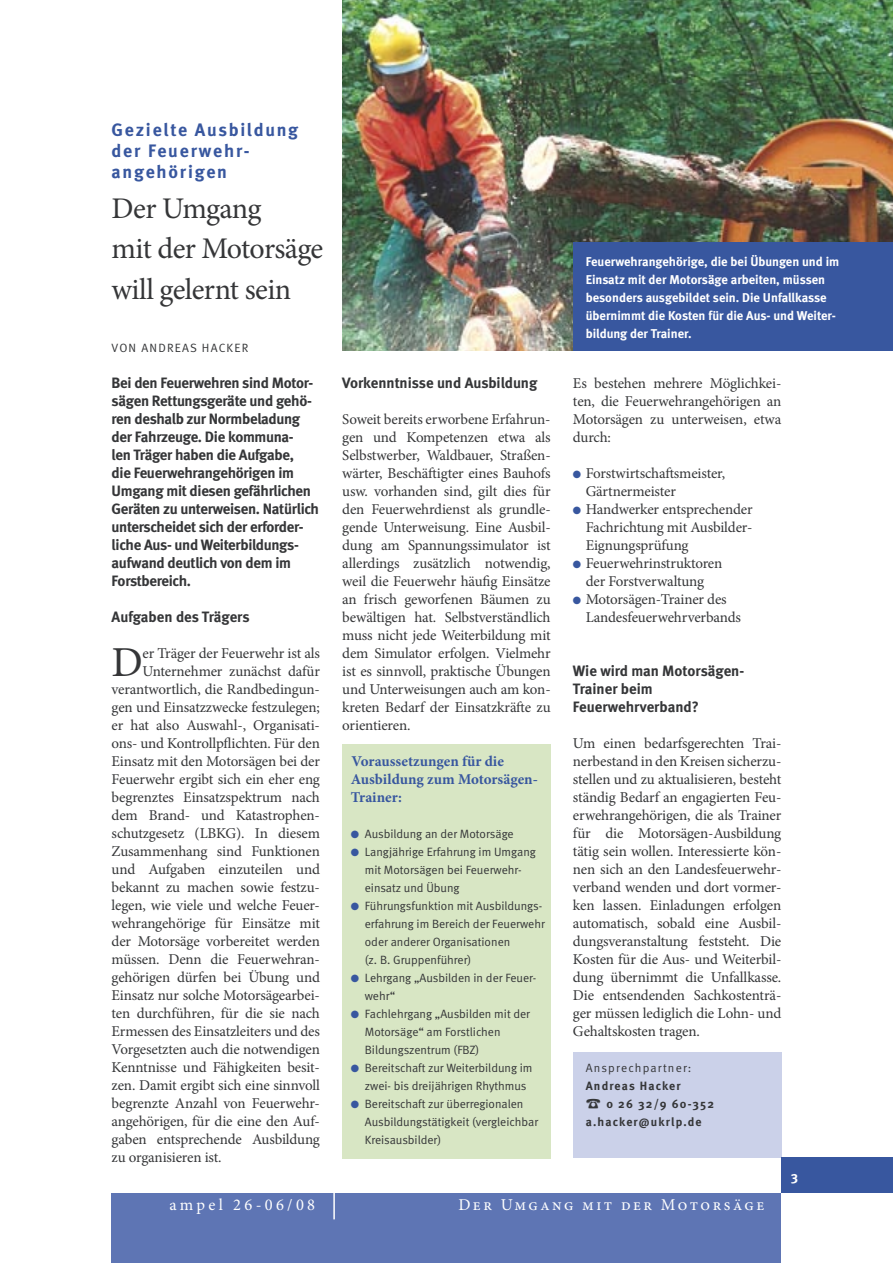
<style>
.page{position:relative;width:893px;height:1263px;background:#fff}
.page>*{position:absolute;margin:0;border:0;box-sizing:border-box;transform-origin:0 0}
.t1{font:42.75px "Minion Pro";color:#353638}
.t2{font:30px/40.2px "Minion Pro";letter-spacing:-.02em;color:#353638}
.t3{font:700 18px/21px "Meta";letter-spacing:.1em;color:#38579f}
.t4{font:16.5px "Minion Pro";letter-spacing:.195em;color:#fff}
.t5{font:15px/18px "Minion Pro";letter-spacing:-.01em;color:#353638;text-align:justify}
.t6{font:700 15px/18px "Meta";letter-spacing:-.02em;color:#353638}
.t7{font:700 15px/18px "Meta";color:#353638}
.t8{font:700 15px/18px "Minion Pro";color:#38579f}
.t9{font:700 13.5px "Meta";color:#fff}
.t10{font:700 12.75px/18px "Meta";color:#fff}
.t11{font:12px/18px "Meta Normal";color:#353638}
.t12{font:700 12px/18px "Meta";letter-spacing:.1em;color:#353638}
.t13{font:12px "Meta Normal";letter-spacing:.1em;color:#353638}
.s1{color:#38579f}
</style>
<div class="page">
<div style="left:573px;top:1052px;width:208px;height:106px;background:#cbd1e9"></div>
<div style="left:781px;top:1158px;width:112px;height:35px;background:#38579f"></div>
<div style="left:112px;top:1193px;width:669px;height:70px;background:#5e75b4"></div>
<hr style="left:333px;top:1193px;width:2px;height:26px;background:#fff">
<img style="left:342px;top:0;width:551px;height:351px">
<div style="left:573px;top:242px;width:320px;height:109px;background:#38579f"></div>
<div style="left:342px;top:744px;width:209px;height:414px;background:#d8e6c4"></div>
<p class="t3" style="left:112px;top:119px;width:188px">Gezielte Ausbildung der Feuerwehr&shy;angehörigen</p>
<h2 class="t2" style="left:112px;top:189px;width:213px">Der Umgang<br>mit der Motorsäge will gelernt sein</h2>
<p class="t13" style="left:112px;top:341px;width:138px">VON ANDREAS HACKER</p>
<p class="t6" style="left:112px;top:373px;width:209px">Bei den Feuerwehren sind Motor&shy;sägen Rettungsgeräte und gehö&shy;ren deshalb zur Normbeladung der Fahrzeuge. Die kommuna-<br>len Träger haben die Aufgabe,<br>die Feuerwehrangehörigen im<br>Umgang mit diesen gefährlichen<br>Geräten zu unterweisen. Natürlich unterscheidet sich der erforder&shy;liche Aus- und Weiterbildungs&shy;aufwand deutlich von dem im<br>Forstbereich.</p>
<p class="t7" style="left:112px;top:607px;width:139px">Aufgaben des Trägers</p>
<h1 class="t1" style="left:112px;top:634px;width:33px">D</h1>
<p class="t5" style="left:143px;top:644px;width:179px">er Träger der Feuerwehr ist als</p>
<p class="t5" style="left:143px;top:662px;width:179px">Unternehmer zunächst dafür</p>
<p class="t5" style="left:112px;top:680px;width:210px">verantwortlich, die Randbedingun-</p>
<p class="t5" style="left:112px;top:698px;width:210px">gen und Einsatzzwecke festzulegen;</p>
<p class="t5" style="left:112px;top:716px;width:210px">er hat also Auswahl-, Organisati-</p>
<p class="t5" style="left:112px;top:734px;width:210px">ons- und Kontrollpflichten. Für den</p>
<p class="t5" style="left:112px;top:752px;width:210px">Einsatz mit den Motorsägen bei der</p>
<p class="t5" style="left:112px;top:770px;width:210px">Feuerwehr ergibt sich ein eher eng</p>
<p class="t5" style="left:112px;top:788px;width:210px">begrenztes Einsatzspektrum nach</p>
<p class="t5" style="left:112px;top:806px;width:210px">dem Brand- und Katastrophen-</p>
<p class="t5" style="left:112px;top:824px;width:210px">schutzgesetz (LBKG). In diesem</p>
<p class="t5" style="left:112px;top:842px;width:210px">Zusammenhang sind Funktionen</p>
<p class="t5" style="left:112px;top:860px;width:210px">und Aufgaben einzuteilen und</p>
<p class="t5" style="left:112px;top:878px;width:210px">bekannt zu machen sowie festzu-</p>
<p class="t5" style="left:112px;top:896px;width:210px">legen, wie viele und welche Feuer-</p>
<p class="t5" style="left:112px;top:914px;width:210px">wehrangehörige für Einsätze mit</p>
<p class="t5" style="left:112px;top:932px;width:210px">der Motorsäge vorbereitet werden</p>
<p class="t5" style="left:112px;top:950px;width:210px">müssen. Denn die Feuerwehran-</p>
<p class="t5" style="left:112px;top:968px;width:210px">gehörigen dürfen bei Übung und</p>
<p class="t5" style="left:112px;top:986px;width:210px">Einsatz nur solche Motorsägearbei-</p>
<p class="t5" style="left:112px;top:1004px;width:210px">ten durchführen, für die sie nach</p>
<p class="t5" style="left:112px;top:1022px;width:210px">Ermessen des Einsatzleiters und des</p>
<p class="t5" style="left:112px;top:1040px;width:210px">Vorgesetzten auch die notwendigen</p>
<p class="t5" style="left:112px;top:1058px;width:210px">Kenntnisse und Fähigkeiten besit-</p>
<p class="t5" style="left:112px;top:1076px;width:210px">zen. Damit ergibt sich eine sinnvoll</p>
<p class="t5" style="left:112px;top:1094px;width:210px">begrenzte Anzahl von Feuerwehr-</p>
<p class="t5" style="left:112px;top:1112px;width:210px">angehörigen, für die eine den Auf-</p>
<p class="t5" style="left:112px;top:1130px;width:210px">gaben entsprechende Ausbildung</p>
<p class="t5" style="left:112px;top:1148px;width:112px">zu organisieren ist.</p>
<p class="t6" style="left:342px;top:373px;width:196px">Vorkenntnisse und Ausbildung</p>
<p class="t5" style="left:342px;top:410px;width:210px">Soweit bereits erworbene Erfahrun&shy;gen und Kompetenzen etwa als Selbstwerber, Waldbauer, Straßen&shy;wärter, Beschäftigter eines Bauhofs usw. vorhanden sind, gilt dies für den Feuerwehrdienst als grundle&shy;gende Unterweisung. Eine Ausbil&shy;dung am Spannungssimulator ist allerdings zusätzlich notwendig, weil die Feuerwehr häufig Einsätze an frisch geworfenen Bäumen zu bewältigen hat. Selbstverständlich muss nicht jede Weiterbildung mit dem Simulator erfolgen. Vielmehr ist es sinnvoll, praktische Übungen und Unterweisungen auch am kon&shy;kreten Bedarf der Einsatzkräfte zu orientieren.</p>
<p class="t8" style="left:351px;top:752px;width:188px">Voraussetzungen für die<br>Ausbildung zum Motorsägen-<br>Trainer:</p>
<p class="t11" style="left:351px;top:824px;width:164px"><span class="s1">●</span> Ausbildung an der Motorsäge</p>
<p class="t11" style="left:365px;top:842px;width:173px;text-indent:-14px"><span class="s1">●</span> Langjährige Erfahrung im Umgang mit Motorsägen bei Feuerwehr&shy;einsatz und Übung</p>
<p class="t11" style="left:365px;top:896px;width:182px;text-indent:-14px"><span class="s1">●</span> Führungsfunktion mit Ausbildungs&shy;erfahrung im Bereich der Feuerwehr oder anderer Organisationen<br>(z. B. Gruppenführer)</p>
<p class="t11" style="left:365px;top:968px;width:173px;text-indent:-14px"><span class="s1">●</span> Lehrgang „Ausbilden in der Feuer&shy;wehr“</p>
<p class="t11" style="left:365px;top:1004px;width:167px;text-indent:-14px"><span class="s1">●</span> Fachlehrgang „Ausbilden mit der<br>Motorsäge“ am Forstlichen<br>Bildungszentrum (FBZ)</p>
<p class="t11" style="left:365px;top:1058px;width:169px;text-indent:-14px"><span class="s1">●</span> Bereitschaft zur Weiterbildung im zwei- bis dreijährigen Rhythmus</p>
<p class="t11" style="left:365px;top:1094px;width:175px;text-indent:-14px"><span class="s1">●</span> Bereitschaft zur überregionalen<br>Ausbildungstätigkeit (vergleichbar<br>Kreisausbilder)</p>
<p class="t10" style="left:586px;top:252px;width:255px">Feuerwehrangehörige, die bei Übungen und im Einsatz mit der Motorsäge arbeiten, müssen besonders ausgebildet sein. Die Unfallkasse übernimmt die Kosten für die Aus- und Weiter&shy;bildung der Trainer.</p>
<p class="t5" style="left:573px;top:374px;width:210px">Es bestehen mehrere Möglichkei&shy;ten, die Feuerwehrangehörigen an Motorsägen zu unterweisen, etwa durch:</p>
<p class="t5" style="left:586px;top:464px;width:141px;text-indent:-13px"><span class="s1">●</span> Forstwirtschaftsmeister,<br>Gärtnermeister</p>
<p class="t5" style="left:586px;top:500px;width:169px;text-indent:-13px"><span class="s1">●</span> Handwerker entsprechender Fachrichtung mit Ausbilder-Eignungsprüfung</p>
<p class="t5" style="left:573px;top:554px;width:151px;text-align:center"><span class="s1">●</span> Feuerwehrinstruktoren der Forstverwaltung</p>
<p class="t5" style="left:586px;top:590px;width:157px;text-indent:-13px"><span class="s1">●</span> Motorsägen-Trainer des<br>Landesfeuerwehrverbands</p>
<p class="t7" style="left:573px;top:661px;width:173px">Wie wird man Motorsägen-<br>Trainer beim<br>Feuerwehrverband?</p>
<p class="t5" style="left:573px;top:734px;width:210px">Um einen bedarfsgerechten Trai&shy;nerbestand in den Kreisen sicherzu&shy;stellen und zu aktualisieren, besteht ständig Bedarf an engagierten Feu&shy;erwehrangehörigen, die als Trainer für die Motorsägen-Ausbildung tätig sein wollen. Interessierte kön&shy;nen sich an den Landesfeuerwehr&shy;verband wenden und dort vormer&shy;ken lassen. Einladungen erfolgen automatisch, sobald eine Ausbil&shy;dungsveranstaltung feststeht. Die Kosten für die Aus- und Weiterbil&shy;dung übernimmt die Unfallkasse.<br>Die entsendenden Sachkostenträ&shy;ger müssen lediglich die Lohn- und Gehaltskosten tragen.</p>
<p class="t13" style="left:586px;top:1061px;width:107px">Ansprechpartner:</p>
<p class="t12" style="left:586px;top:1076px;width:130px">Andreas Hacker<br>☎ 0 26 32/9 60-352 a.hacker@ukrlp.de</p>
<p class="t9" style="left:791px;top:1168px;width:9px">3</p>
<p class="t4" style="left:169px;top:1193px;width:147px">ampel 26-06/08</p>
<p class="t4" style="left:458px;top:1193px;width:307px">Der Umgang mit der Motorsäge</p>
</div>
